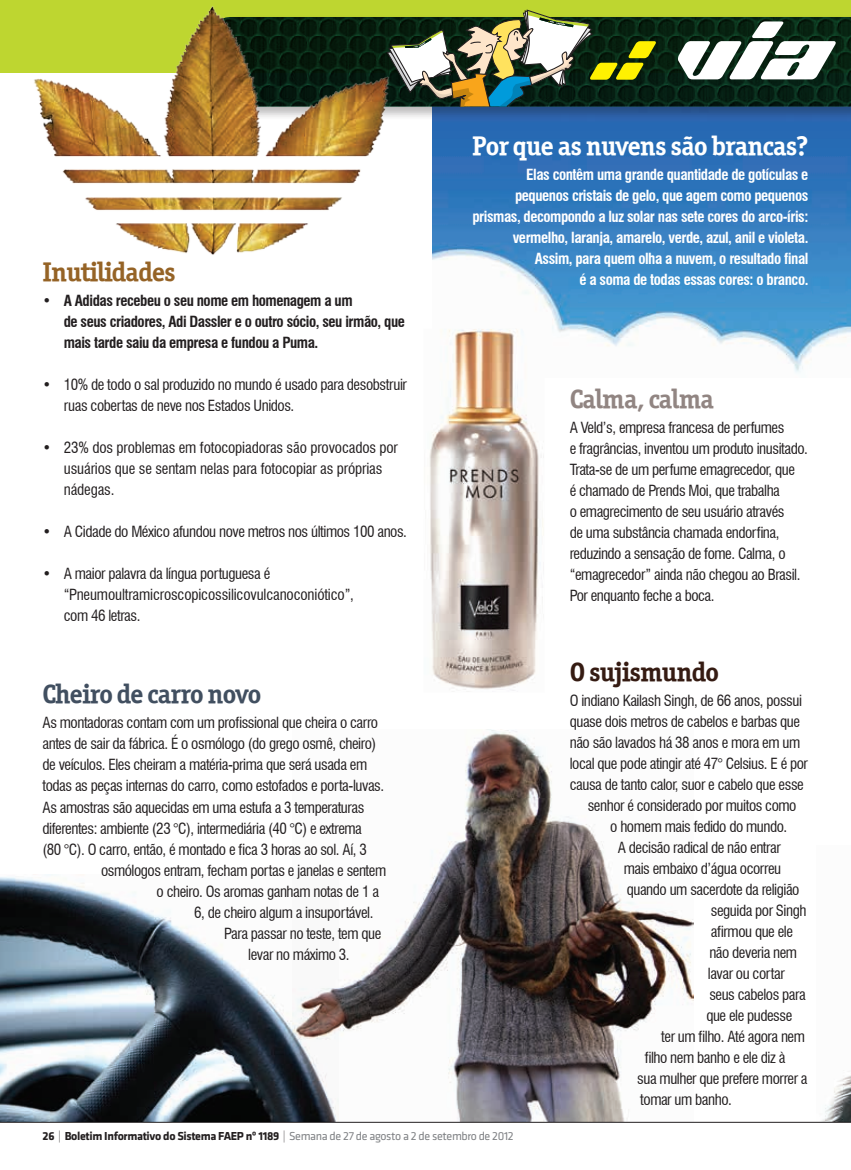
<style>
.page{position:relative;width:851px;height:1170px;background:#fff}
.page>*{position:absolute;margin:0;border:0;box-sizing:border-box;transform-origin:0 0}
.t1{font:27px "Officina Serif OSITCTT Bold";letter-spacing:-.03em;color:#fff}
.t2{font:27px "Officina Serif OSITCTT Bold";letter-spacing:-.03em;color:#414f60}
.t3{font:27px "Officina Serif OSITCTT Bold";letter-spacing:-.03em;color:#956326}
.t4{font:27px "Officina Serif OSITCTT Bold";letter-spacing:-.03em;color:#918582}
.t5{font:27px "Officina Serif OSITCTT Bold";letter-spacing:-.03em;color:#351b12}
.t6{font:condensed 15px/21px "Swiss 721 BT";letter-spacing:-.03em;color:#231f20}
.t7{font:700 condensed 15px/21px "Swiss 721 BT";letter-spacing:-.03em;color:#fff;text-align:right}
.t8{font:condensed 15px/21px "Swiss 721 BT";letter-spacing:-.01em;color:#231f20}
.t9{font:700 condensed 15px/21px "Swiss 721 BT";letter-spacing:-.03em;color:#231f20}
.t10{font:700 12px "Klavika";letter-spacing:-.03em;color:#231f20}
.s1{font-weight:400}
.s2{font-weight:400;color:#808285}
</style>
<div class="page">
<hr style="left:0;top:1121px;width:850px;height:1px;background:#231f20">
<img style="left:433px;top:122px;width:417px;height:251px">
<img style="left:429px;top:329px;width:115px;height:362px">
<img style="left:338px;top:729px;width:355px;height:391px">
<div style="left:0;top:0;width:850px;height:72px;background:#bed630"></div>
<div style="left:206px;top:14px;width:644px;height:108px;background:#231f20;opacity:.2"></div>
<svg style="left:655px;top:17px;width:195px;height:89px;background:#072313"></svg>
<svg style="left:396px;top:9px;width:259px;height:136px;background:#5e766a"></svg>
<svg style="left:677px;top:16px;width:173px;height:89px;background:#566a5d"></svg>
<img style="left:0;top:874px;width:338px;height:247px">
<img style="left:822px;top:1076px;width:28px;height:45px">
<img style="left:28px;top:6px;width:368px;height:249px">
<h1 class="t3" style="left:43px;top:255px;width:135px">Inutilidades</h1>
<p class="t9" style="left:64px;top:290px;width:342px;text-indent:-21px"><span class="s1">•</span> A Adidas recebeu o seu nome em homenagem a um<br>de seus criadores, Adi Dassler e o outro sócio, seu irmão, que mais tarde saiu da empresa e fundou a Puma.</p>
<p class="t6" style="left:64px;top:374px;width:344px;text-indent:-21px">• 10% de todo o sal produzido no mundo é usado para desobstruir ruas cobertas de neve nos Estados Unidos.</p>
<p class="t8" style="left:64px;top:437px;width:335px;text-indent:-21px">• 23% dos problemas em fotocopiadoras são provocados por usuários que se sentam nelas para fotocopiar as próprias nádegas.</p>
<p class="t6" style="left:43px;top:521px;width:366px">• A Cidade do México afundou nove metros nos últimos 100 anos.</p>
<p class="t8" style="left:64px;top:563px;width:291px;text-indent:-21px">• A maior palavra da língua portuguesa é “Pneumoultramicroscopicossilicovulcanoconiótico”, com 46 letras.</p>
<h1 class="t2" style="left:43px;top:677px;width:220px">Cheiro de carro novo</h1>
<p class="t6" style="left:43px;top:712px;width:343px">As montadoras contam com um profissional que cheira o carro antes de sair da fábrica. É o osmólogo (do grego osmê, cheiro) de veículos. Eles cheiram a matéria-prima que será usada em todas as peças internas do carro, como estofados e porta-luvas.<br>As amostras são aquecidas em uma estufa a 3 temperaturas diferentes: ambiente (23 °C), intermediária (40 °C) e extrema (80 °C). O carro, então, é montado e fica 3 horas ao sol. Aí, 3</p>
<p class="t6" style="left:101px;top:859px;width:286px">osmólogos entram, fecham portas e janelas e sentem</p>
<p class="t6" style="left:157px;top:880px;width:224px">o cheiro. Os aromas ganham notas de 1 a</p>
<p class="t6" style="left:194px;top:901px;width:181px">6, de cheiro algum a insuportável.</p>
<p class="t6" style="left:224px;top:922px;width:159px">Para passar no teste, tem que</p>
<p class="t6" style="left:248px;top:943px;width:103px">levar no máximo 3.</p>
<h1 class="t1" style="left:472px;top:129px;width:337px">Por que as nuvens são brancas?</h1>
<p class="t7" style="left:472px;top:164px;width:337px">Elas contêm uma grande quantidade de gotículas e pequenos cristais de gelo, que agem como pequenos prismas, decompondo a luz solar nas sete cores do arco-íris: vermelho, laranja, amarelo, verde, azul, anil e violeta.<br>Assim, para quem olha a nuvem, o resultado final<br>é a soma de todas essas cores: o branco.</p>
<h1 class="t4" style="left:569px;top:382px;width:146px">Calma, calma</h1>
<p class="t6" style="left:569px;top:417px;width:240px">A Veld’s, empresa francesa de perfumes<br>e fragrâncias, inventou um produto inusitado.<br>Trata-se de um perfume emagrecedor, que<br>é chamado de Prends Moi, que trabalha<br>o emagrecimento de seu usuário através<br>de uma substância chamada endorfina, reduzindo a sensação de fome. Calma, o “emagrecedor” ainda não chegou ao Brasil.<br>Por enquanto feche a boca.</p>
<h1 class="t5" style="left:569px;top:654px;width:151px">O sujismundo</h1>
<p class="t6" style="left:569px;top:689px;width:234px">O indiano Kailash Singh, de 66 anos, possui</p>
<p class="t6" style="left:569px;top:710px;width:232px">quase dois metros de cabelos e barbas que</p>
<p class="t6" style="left:569px;top:731px;width:232px">não são lavados há 38 anos e mora em um</p>
<p class="t6" style="left:569px;top:752px;width:240px">local que pode atingir até 47° Celsius. E é por</p>
<p class="t6" style="left:569px;top:773px;width:235px">causa de tanto calor, suor e cabelo que esse</p>
<p class="t6" style="left:587px;top:794px;width:210px">senhor é considerado por muitos como</p>
<p class="t6" style="left:610px;top:815px;width:178px">o homem mais fedido do mundo.</p>
<p class="t6" style="left:617px;top:836px;width:164px">A decisão radical de não entrar</p>
<p class="t6" style="left:623px;top:857px;width:159px">mais embaixo d’água ocorreu</p>
<p class="t6" style="left:626px;top:878px;width:174px">quando um sacerdote da religião</p>
<p class="t6" style="left:710px;top:899px;width:97px">seguida por Singh</p>
<p class="t6" style="left:710px;top:920px;width:84px">afirmou que ele</p>
<p class="t6" style="left:709px;top:941px;width:89px">não deveria nem</p>
<p class="t6" style="left:707px;top:962px;width:78px">lavar ou cortar</p>
<p class="t6" style="left:709px;top:983px;width:98px">seus cabelos para</p>
<p class="t6" style="left:706px;top:1004px;width:87px">que ele pudesse</p>
<p class="t6" style="left:661px;top:1025px;width:145px">ter um filho. Até agora nem</p>
<p class="t6" style="left:644px;top:1046px;width:142px">filho nem banho e ele diz à</p>
<p class="t6" style="left:637px;top:1067px;width:172px">sua mulher que prefere morrer a</p>
<p class="t6" style="left:640px;top:1088px;width:93px">tomar um banho.</p>
<p class="t10" style="left:43px;top:1129px;width:472px">26 <span class="s1">|</span> Boletim Informativo do Sistema FAEP nº 1189 <span class="s1">|</span> <span class="s2">Semana de 27 de agosto a 2 de setembro de 2012</span></p>
</div>
